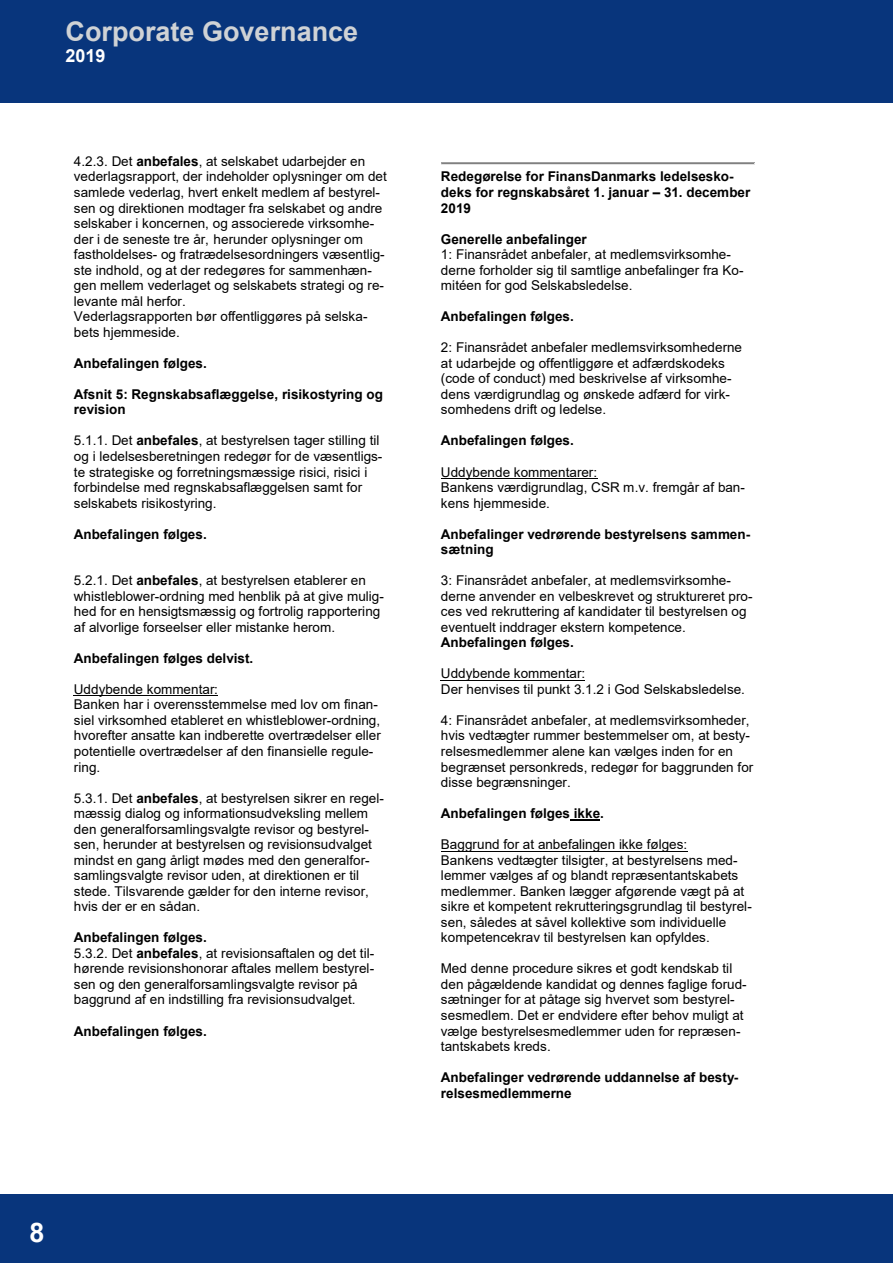
<style>
.page{position:relative;width:893px;height:1263px;background:#fff}
.page>*{position:absolute;margin:0;border:0;box-sizing:border-box;transform-origin:0 0}
.t1{font:700 27px "Arial";color:#cfd2d5}
.t2{font:700 27px "Arial";color:#fff}
.t3{font:700 18px "Arial";color:#fff}
.t4{font:13.5px/15.6px "Arial";letter-spacing:.005em;color:#000}
.t5{font:700 13.5px/15.6px "Arial";color:#000}
.s1{font-weight:700}
</style>
<div class="page">
<div style="left:0;top:0;width:893px;height:102px;background:#08357c"></div>
<div style="left:0;top:1195px;width:893px;height:68px;background:#08357c"></div>
<hr style="left:74px;top:695px;width:144px;height:1px;background:#000">
<hr style="left:441px;top:163px;width:313px;height:2px;background:#808080">
<hr style="left:441px;top:163px;width:313px;height:1px;background:#a0a0a0">
<hr style="left:441px;top:165px;width:313px;height:1px;background:#e3e3e3">
<hr style="left:441px;top:478px;width:156px;height:1px;background:#000">
<hr style="left:441px;top:680px;width:144px;height:1px;background:#000">
<hr style="left:570px;top:819px;width:30px;height:2px;background:#000">
<hr style="left:441px;top:851px;width:246px;height:1px;background:#000">
<p class="t1" style="left:66px;top:12px;width:294px">Corporate Governance</p>
<p class="t3" style="left:66px;top:43px;width:42px">2019</p>
<p class="t4" style="left:74px;top:153px;width:314px">4.2.3. Det <span class="s1">anbefales</span>, at selskabet udarbejder en vederlagsrapport, der indeholder oplysninger om det samlede vederlag, hvert enkelt medlem af bestyrel&shy;sen og direktionen modtager fra selskabet og andre selskaber i koncernen, og associerede virksomhe&shy;der i de seneste tre år, herunder oplysninger om fastholdelses- og fratrædelsesordningers væsentlig&shy;ste indhold, og at der redegøres for sammenhæn&shy;gen mellem vederlaget og selskabets strategi og re&shy;levante mål herfor.<br>Vederlagsrapporten bør offentliggøres på selska&shy;bets hjemmeside.</p>
<p class="t5" style="left:74px;top:355px;width:134px">Anbefalingen følges.</p>
<p class="t5" style="left:74px;top:387px;width:311px">Afsnit 5: Regnskabsaflæggelse, risikostyring og revision</p>
<p class="t4" style="left:74px;top:433px;width:310px">5.1.1. Det <span class="s1">anbefales</span>, at bestyrelsen tager stilling til og i ledelsesberetningen redegør for de væsentligs&shy;te strategiske og forretningsmæssige risici, risici i forbindelse med regnskabsaflæggelsen samt for selskabets risikostyring.</p>
<p class="t5" style="left:74px;top:526px;width:134px">Anbefalingen følges.</p>
<p class="t4" style="left:74px;top:573px;width:311px">5.2.1. Det <span class="s1">anbefales</span>, at bestyrelsen etablerer en whistleblower-ordning med henblik på at give mulig&shy;hed for en hensigtsmæssig og fortrolig rapportering af alvorlige forseelser eller mistanke herom.</p>
<p class="t5" style="left:74px;top:650px;width:181px">Anbefalingen følges delvist.</p>
<p class="t4" style="left:74px;top:681px;width:309px">Uddybende kommentar:<br>Banken har i overensstemmelse med lov om finan&shy;siel virksomhed etableret en whistleblower-ordning, hvorefter ansatte kan indberette overtrædelser eller potentielle overtrædelser af den finansielle regule&shy;ring.</p>
<p class="t4" style="left:74px;top:790px;width:311px">5.3.1. Det <span class="s1">anbefales</span>, at bestyrelsen sikrer en regel&shy;mæssig dialog og informationsudveksling mellem den generalforsamlingsvalgte revisor og bestyrel&shy;sen, herunder at bestyrelsen og revisionsudvalget mindst en gang årligt mødes med den generalfor&shy;samlingsvalgte revisor uden, at direktionen er til stede. Tilsvarende gælder for den interne revisor, hvis der er en sådan.</p>
<p class="t4" style="left:74px;top:930px;width:302px"><span class="s1">Anbefalingen følges.<br></span>5.3.2. Det <span class="s1">anbefales</span>, at revisionsaftalen og det til&shy;hørende revisionshonorar aftales mellem bestyrel&shy;sen og den generalforsamlingsvalgte revisor på baggrund af en indstilling fra revisionsudvalget.</p>
<p class="t5" style="left:74px;top:1023px;width:134px">Anbefalingen følges.</p>
<p class="t2" style="left:30px;top:1213px;width:17px">8</p>
<p class="t5" style="left:441px;top:169px;width:311px">Redegørelse for FinansDanmarks ledelsesko&shy;deks for regnskabsåret 1. januar – 31. december<br>2019</p>
<p class="t4" style="left:441px;top:231px;width:304px"><span class="s1">Generelle anbefalinger<br></span>1: Finansrådet anbefaler, at medlemsvirksomhe&shy;derne forholder sig til samtlige anbefalinger fra Ko&shy;mitéen for god Selskabsledelse.</p>
<p class="t5" style="left:441px;top:309px;width:134px">Anbefalingen følges.</p>
<p class="t4" style="left:441px;top:340px;width:303px">2: Finansrådet anbefaler medlemsvirksomhederne at udarbejde og offentliggøre et adfærdskodeks (code of conduct) med beskrivelse af virksomhe&shy;dens værdigrundlag og ønskede adfærd for virk&shy;somhedens drift og ledelse.</p>
<p class="t5" style="left:441px;top:433px;width:134px">Anbefalingen følges.</p>
<p class="t4" style="left:441px;top:464px;width:306px">Uddybende kommentarer:<br>Bankens værdigrundlag, CSR m.v. fremgår af ban&shy;kens hjemmeside.</p>
<p class="t5" style="left:441px;top:526px;width:311px">Anbefalinger vedrørende bestyrelsens sammen&shy;sætning</p>
<p class="t4" style="left:441px;top:573px;width:313px">3: Finansrådet anbefaler, at medlemsvirksomhe&shy;derne anvender en velbeskrevet og struktureret pro&shy;ces ved rekruttering af kandidater til bestyrelsen og eventuelt inddrager ekstern kompetence.<br><span class="s1">Anbefalingen følges.</span></p>
<p class="t4" style="left:441px;top:666px;width:305px">Uddybende kommentar:<br>Der henvises til punkt 3.1.2 i God Selskabsledelse.</p>
<p class="t4" style="left:441px;top:712px;width:314px">4: Finansrådet anbefaler, at medlemsvirksomheder, hvis vedtægter rummer bestemmelser om, at besty&shy;relsesmedlemmer alene kan vælges inden for en begrænset personkreds, redegør for baggrunden for disse begrænsninger.</p>
<p class="t5" style="left:441px;top:806px;width:164px">Anbefalingen følges ikke.</p>
<p class="t4" style="left:441px;top:837px;width:312px">Baggrund for at anbefalingen ikke følges:<br>Bankens vedtægter tilsigter, at bestyrelsens med&shy;lemmer vælges af og blandt repræsentantskabets medlemmer. Banken lægger afgørende vægt på at sikre et kompetent rekrutteringsgrundlag til bestyrel&shy;sen, således at såvel kollektive som individuelle kompetencekrav til bestyrelsen kan opfyldes.</p>
<p class="t4" style="left:441px;top:961px;width:307px">Med denne procedure sikres et godt kendskab til den pågældende kandidat og dennes faglige forud&shy;sætninger for at påtage sig hvervet som bestyrel&shy;sesmedlem. Det er endvidere efter behov muligt at vælge bestyrelsesmedlemmer uden for repræsen&shy;tantskabets kreds.</p>
<p class="t5" style="left:441px;top:1069px;width:299px">Anbefalinger vedrørende uddannelse af besty&shy;relsesmedlemmerne</p>
</div>
